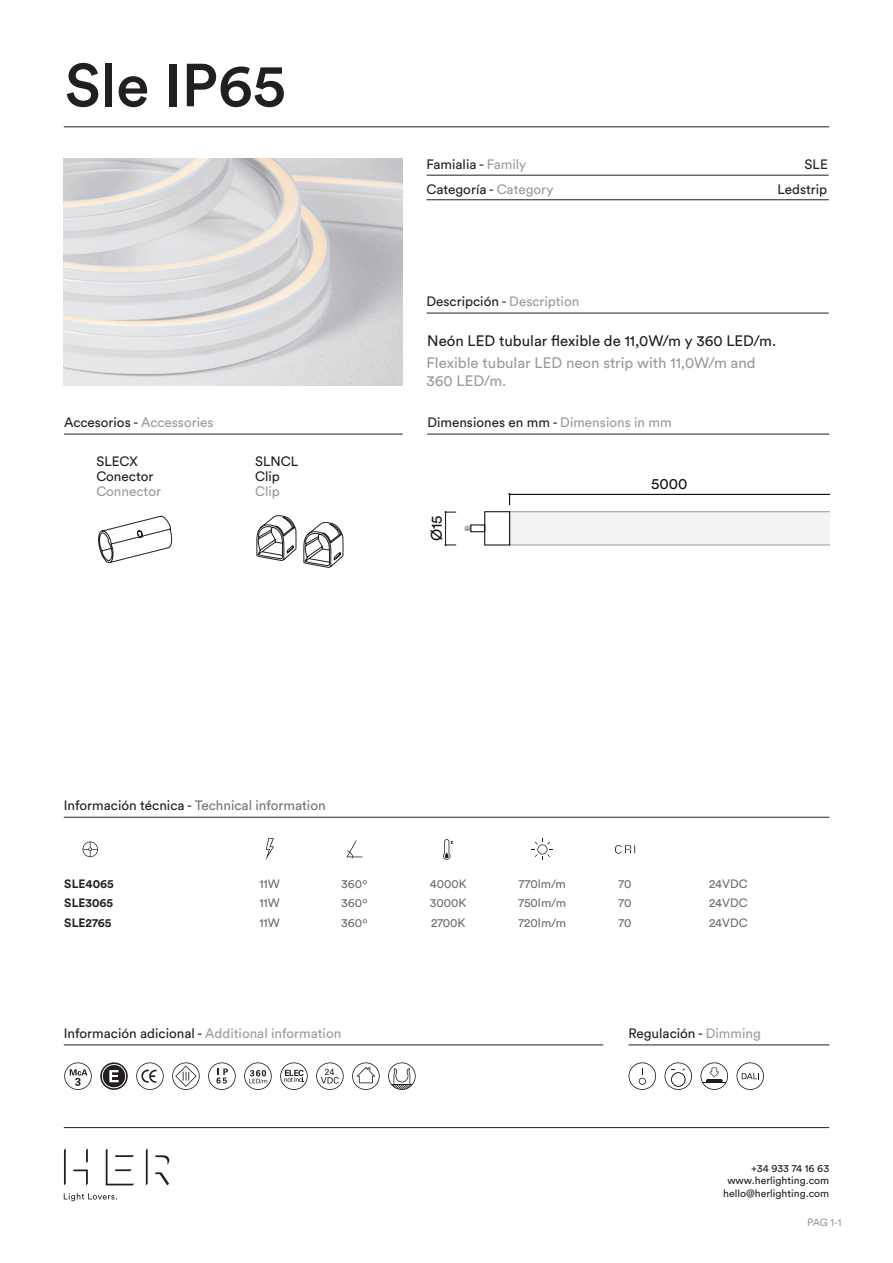
<style>
.page{position:relative;width:893px;height:1263px;background:#fff}
.page>*{position:absolute;margin:0;border:0;box-sizing:border-box;transform-origin:0 0}
.t1{font:500 60px "Circular Std";color:#231f20}
.t2{font:15.15px "Circular Std";letter-spacing:-.005em;color:#111416}
.t3{font:15px "Circular Std";color:#999b9e}
.t4{font:15px "Circular Std";color:#231f20}
.t5{font:13.5px "Circular Std";color:#231f20}
.t6{font:13.5px "Circular Std";color:#727477}
.t7{font:13.5px "Circular Std";color:#999b9e}
.t8{font:12px "Circular Std";color:#6c6d70}
.t9{font:700 12px "Circular Std";letter-spacing:.005em;color:#231f20}
.t10{font:10.5px/12.6px "Circular Std";color:#231f20;text-align:right}
.t11{font:10.5px "Circular Std";color:#999b9e}
.s1{color:#999b9e}
.s2{color:#231f20}
</style>
<div class="page">
<svg style="left:64px;top:1193px;width:53px;height:8px"></svg>
<svg style="left:155px;top:1155px;width:14px;height:10px"></svg>
<svg style="left:86px;top:1148px;width:2px;height:14px"></svg>
<svg style="left:64px;top:1148px;width:2px;height:37px"></svg>
<svg style="left:74px;top:1169px;width:14px;height:16px"></svg>
<svg style="left:106px;top:1148px;width:28px;height:37px"></svg>
<svg style="left:146px;top:1148px;width:2px;height:37px"></svg>
<svg style="left:155px;top:1172px;width:14px;height:13px"></svg>
<hr style="left:64px;top:1127px;width:765px;height:1px;background:#231f20">
<hr style="left:64px;top:434px;width:339px;height:1px;background:#231f20">
<hr style="left:427px;top:434px;width:402px;height:1px;background:#231f20">
<hr style="left:427px;top:313px;width:402px;height:1px;background:#231f20">
<hr style="left:427px;top:175px;width:402px;height:1px;background:#231f20">
<hr style="left:427px;top:199px;width:402px;height:1px;background:#231f20">
<hr style="left:64px;top:127px;width:765px;height:1px;background:#231f20">
<hr style="left:64px;top:817px;width:765px;height:1px;background:#231f20">
<svg style="left:83px;top:841px;width:15px;height:16px"></svg>
<svg style="left:265px;top:838px;width:9px;height:22px"></svg>
<svg style="left:346px;top:840px;width:16px;height:18px"></svg>
<svg style="left:443px;top:839px;width:11px;height:21px"></svg>
<svg style="left:532px;top:839px;width:21px;height:21px"></svg>
<svg style="left:614px;top:844px;width:22px;height:10px"></svg>
<svg style="left:629px;top:1062px;width:27px;height:28px"></svg>
<svg style="left:664px;top:1062px;width:28px;height:28px"></svg>
<svg style="left:700px;top:1062px;width:28px;height:28px"></svg>
<svg style="left:736px;top:1062px;width:28px;height:28px"></svg>
<hr style="left:64px;top:1045px;width:539px;height:1px;background:#231f20">
<hr style="left:629px;top:1045px;width:200px;height:1px;background:#231f20">
<img style="left:63px;top:158px;width:340px;height:228px">
<svg style="left:98px;top:515px;width:75px;height:49px"></svg>
<svg style="left:256px;top:515px;width:88px;height:53px"></svg>
<div style="left:510px;top:512px;width:319px;height:33px;background:#f2f4f3"></div>
<div style="left:484px;top:511px;width:26px;height:34px;border:1px solid #000001"></div>
<svg style="left:465px;top:526px;width:6px;height:5px"></svg>
<hr style="left:445px;top:512px;width:1px;height:33px;background:#111416">
<svg style="left:444px;top:544px;width:12px;height:2px"></svg>
<svg style="left:444px;top:511px;width:12px;height:2px"></svg>
<hr style="left:510px;top:494px;width:319px;height:1px;background:#111416">
<svg style="left:100px;top:1062px;width:28px;height:28px"></svg>
<div style="left:102px;top:1064px;width:24px;height:24px;border:1px solid #fff;border-radius:11px"></div>
<svg style="left:109px;top:1070px;width:10px;height:12px"></svg>
<svg style="left:136px;top:1062px;width:28px;height:28px"></svg>
<svg style="left:316px;top:1062px;width:28px;height:28px"></svg>
<svg style="left:172px;top:1062px;width:28px;height:28px"></svg>
<svg style="left:280px;top:1062px;width:28px;height:28px"></svg>
<svg style="left:64px;top:1062px;width:28px;height:28px"></svg>
<svg style="left:352px;top:1062px;width:28px;height:28px"></svg>
<svg style="left:244px;top:1062px;width:28px;height:28px"></svg>
<svg style="left:208px;top:1062px;width:28px;height:28px"></svg>
<svg style="left:388px;top:1062px;width:28px;height:28px"></svg>
<p class="t1" style="left:65px;top:48px;width:222px">Sle IP65</p>
<p class="t5" style="left:427px;top:156px;width:101px">Famialia - <span class="s1">Family</span></p>
<p class="t5" style="left:805px;top:156px;width:25px">SLE</p>
<p class="t5" style="left:427px;top:181px;width:128px">Categoría - <span class="s1">Category</span></p>
<p class="t5" style="left:778px;top:181px;width:51px">Ledstrip</p>
<p class="t5" style="left:427px;top:293px;width:154px">Descripción - <span class="s1">Description</span></p>
<p class="t4" style="left:427px;top:331px;width:350px">Neón LED tubular flexible de 11,0W/m y 360 LED/m.</p>
<p class="t3" style="left:427px;top:353px;width:331px">Flexible tubular LED neon strip with 11,0W/m and</p>
<p class="t3" style="left:427px;top:371px;width:81px">360 LED/m.</p>
<p class="t5" style="left:64px;top:414px;width:151px">Accesorios - <span class="s1">Accessories</span></p>
<p class="t5" style="left:427px;top:414px;width:246px">Dimensiones en mm - <span class="s1">Dimensions in mm</span></p>
<p class="t5" style="left:96px;top:453px;width:43px">SLECX</p>
<p class="t5" style="left:96px;top:468px;width:59px">Conector</p>
<p class="t7" style="left:96px;top:483px;width:66px">Connector</p>
<p class="t5" style="left:255px;top:453px;width:45px">SLNCL</p>
<p class="t5" style="left:255px;top:468px;width:26px">Clip</p>
<p class="t7" style="left:255px;top:483px;width:26px">Clip</p>
<p class="t2" style="left:427px;top:541px;width:27px;rotate:-90deg">Ø15</p>
<p class="t2" style="left:651px;top:475px;width:38px">5000</p>
<p class="t6" style="left:64px;top:797px;width:263px"><span class="s2">Información técnica -</span> Technical information</p>
<p class="t9" style="left:64px;top:876px;width:51px">SLE4065</p>
<p class="t9" style="left:64px;top:895px;width:50px">SLE3065</p>
<p class="t9" style="left:64px;top:915px;width:49px">SLE2765</p>
<p class="t8" style="left:259px;top:876px;width:22px">11W</p>
<p class="t8" style="left:259px;top:895px;width:22px">11W</p>
<p class="t8" style="left:259px;top:915px;width:22px">11W</p>
<p class="t8" style="left:341px;top:876px;width:28px">360º</p>
<p class="t8" style="left:341px;top:895px;width:28px">360º</p>
<p class="t8" style="left:341px;top:915px;width:28px">360º</p>
<p class="t8" style="left:430px;top:876px;width:38px">4000K</p>
<p class="t8" style="left:430px;top:895px;width:38px">3000K</p>
<p class="t8" style="left:431px;top:915px;width:36px">2700K</p>
<p class="t8" style="left:519px;top:876px;width:49px">770lm/m</p>
<p class="t8" style="left:518px;top:895px;width:49px">750lm/m</p>
<p class="t8" style="left:518px;top:915px;width:49px">720lm/m</p>
<p class="t8" style="left:619px;top:876px;width:14px">70</p>
<p class="t8" style="left:619px;top:895px;width:14px">70</p>
<p class="t8" style="left:619px;top:915px;width:14px">70</p>
<p class="t8" style="left:709px;top:876px;width:40px">24VDC</p>
<p class="t8" style="left:709px;top:895px;width:40px">24VDC</p>
<p class="t8" style="left:709px;top:915px;width:40px">24VDC</p>
<p class="t5" style="left:64px;top:1025px;width:279px">Información adicional - <span class="s1">Additional information</span></p>
<p class="t5" style="left:628px;top:1025px;width:134px">Regulación - <span class="s1">Dimming</span></p>
<p class="t10" style="left:723px;top:1161px;width:107px">+34 933 74 16 63 www.herlighting.com hello@herlighting.com</p>
<p class="t11" style="left:807px;top:1216px;width:36px">PAG 1-1</p>
</div>
